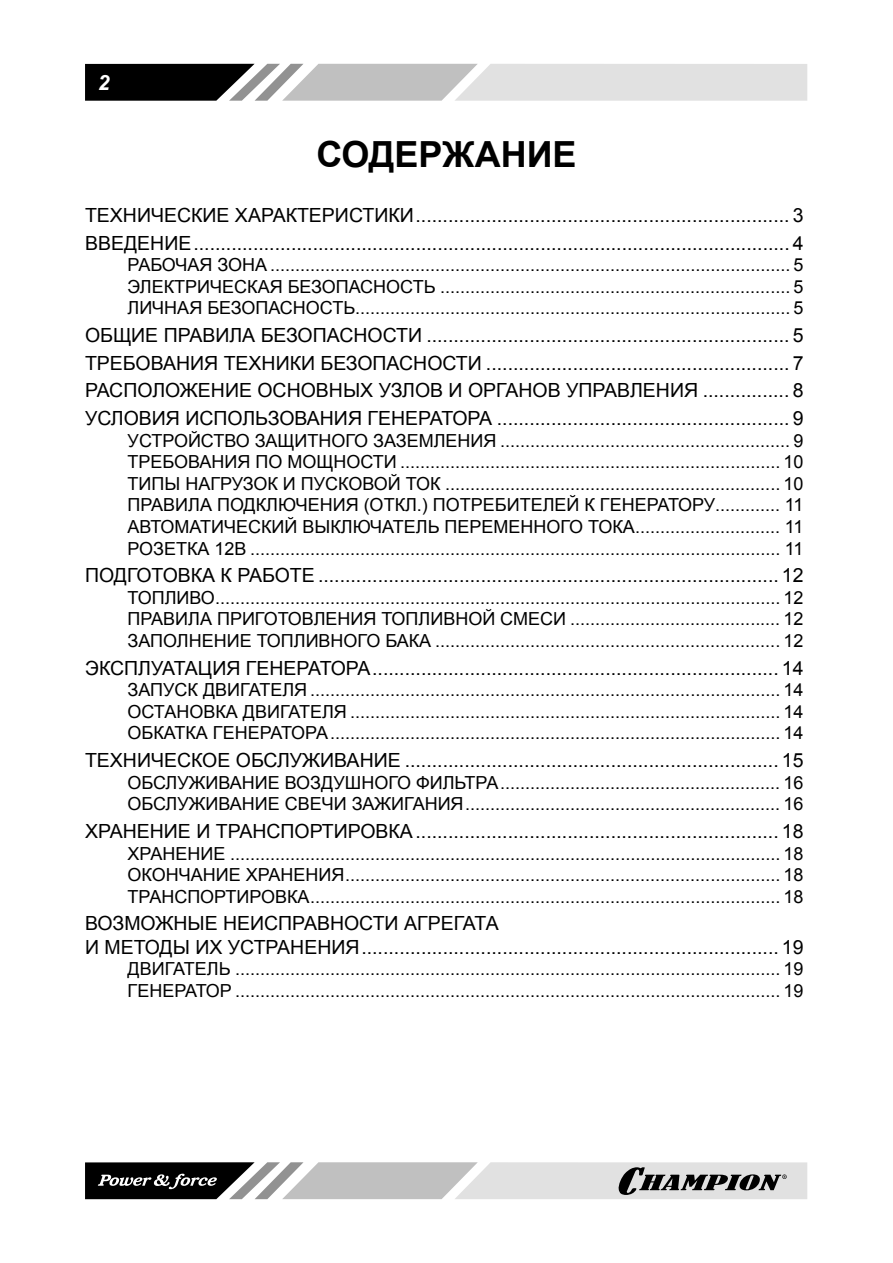
<style>
.page{position:relative;width:893px;height:1263px;background:#fff}
.page>*{position:absolute;margin:0;border:0;box-sizing:border-box;transform-origin:0 0}
.t1{font:700 36px "Arial";color:#000}
.t2{font:italic 700 21px "Arial";color:#fff}
.t3{font:19.5px/27.6px "Arial";color:#000}
.t4{font:18px/21.6px "Arial";color:#000;text-align:justify}
</style>
<div class="page">
<svg style="left:85px;top:64px;width:722px;height:37px;background:#aaa"></svg>
<svg style="left:85px;top:1162px;width:722px;height:37px;background:#a2a2a2"></svg>
<p class="t2" style="left:98px;top:70px;width:13px">2</p>
<h1 class="t1" style="left:316px;top:130px;width:262px">СОДЕРЖАНИЕ</h1>
<p class="t3" style="left:85px;top:201px;width:720px">ТЕХНИЧЕСКИЕ ХАРАКТЕРИСТИКИ ..................................................................... 3<br>ВВЕДЕНИЕ .............................................................................................................. 4</p>
<p class="t4" style="left:128px;top:254px;width:677px">РАБОЧАЯ ЗОНА ........................................................................................................ 5<br>ЭЛЕКТРИЧЕСКАЯ БЕЗОПАСНОСТЬ ...................................................................... 5<br>ЛИЧНАЯ БЕЗОПАСНОСТЬ....................................................................................... 5</p>
<p class="t3" style="left:85px;top:321px;width:720px;text-align:justify">ОБЩИЕ ПРАВИЛА БЕЗОПАСНОСТИ ................................................................... 5<br>ТРЕБОВАНИЯ ТЕХНИКИ БЕЗОПАСНОСТИ ........................................................ 7<br>РАСПОЛОЖЕНИЕ ОСНОВНЫХ УЗЛОВ И ОРГАНОВ УПРАВЛЕНИЯ ................ 8<br>УСЛОВИЯ ИСПОЛЬЗОВАНИЯ ГЕНЕРАТОРА ...................................................... 9</p>
<p class="t4" style="left:128px;top:430px;width:677px">УСТРОЙСТВО ЗАЩИТНОГО ЗАЗЕМЛЕНИЯ .......................................................... 9<br>ТРЕБОВАНИЯ ПО МОЩНОСТИ ............................................................................ 10<br>ТИПЫ НАГРУЗОК И ПУСКОВОЙ ТОК ................................................................... 10<br>ПРАВИЛА ПОДКЛЮЧЕНИЯ (ОТКЛ.) ПОТРЕБИТЕЛЕЙ К ГЕНЕРАТОРУ............. 11<br>АВТОМАТИЧЕСКИЙ ВЫКЛЮЧАТЕЛЬ ПЕРЕМЕННОГО ТОКА ............................. 11<br>РОЗЕТКА 12В .......................................................................................................... 11</p>
<p class="t3" style="left:85px;top:562px;width:720px">ПОДГОТОВКА К РАБОТЕ ..................................................................................... 12</p>
<p class="t4" style="left:128px;top:587px;width:677px">ТОПЛИВО ................................................................................................................. 12<br>ПРАВИЛА ПРИГОТОВЛЕНИЯ ТОПЛИВНОЙ СМЕСИ .......................................... 12<br>ЗАПОЛНЕНИЕ ТОПЛИВНОГО БАКА ..................................................................... 12</p>
<p class="t3" style="left:85px;top:654px;width:720px">ЭКСПЛУАТАЦИЯ ГЕНЕРАТОРА ........................................................................... 14</p>
<p class="t4" style="left:128px;top:679px;width:677px">ЗАПУСК ДВИГАТЕЛЯ .............................................................................................. 14<br>ОСТАНОВКА ДВИГАТЕЛЯ ...................................................................................... 14<br>ОБКАТКА ГЕНЕРАТОРА .......................................................................................... 14</p>
<p class="t3" style="left:85px;top:747px;width:720px">ТЕХНИЧЕСКОЕ ОБСЛУЖИВАНИЕ ..................................................................... 15</p>
<p class="t4" style="left:128px;top:772px;width:677px">ОБСЛУЖИВАНИЕ ВОЗДУШНОГО ФИЛЬТРА ........................................................ 16<br>ОБСЛУЖИВАНИЕ СВЕЧИ ЗАЖИГАНИЯ ............................................................... 16</p>
<p class="t3" style="left:85px;top:817px;width:720px">ХРАНЕНИЕ И ТРАНСПОРТИРОВКА ................................................................... 18</p>
<p class="t4" style="left:128px;top:843px;width:677px">ХРАНЕНИЕ .............................................................................................................. 18<br>ОКОНЧАНИЕ ХРАНЕНИЯ ....................................................................................... 18<br>ТРАНСПОРТИРОВКА .............................................................................................. 18</p>
<p class="t3" style="left:85px;top:912px;width:720px;line-height:23.4px">ВОЗМОЖНЫЕ НЕИСПРАВНОСТИ АГРЕГАТА<br>И МЕТОДЫ ИХ УСТРАНЕНИЯ ............................................................................. 19</p>
<p class="t4" style="left:128px;top:958px;width:677px">ДВИГАТЕЛЬ ............................................................................................................. 19<br>ГЕНЕРАТОР ............................................................................................................. 19</p>
</div>
